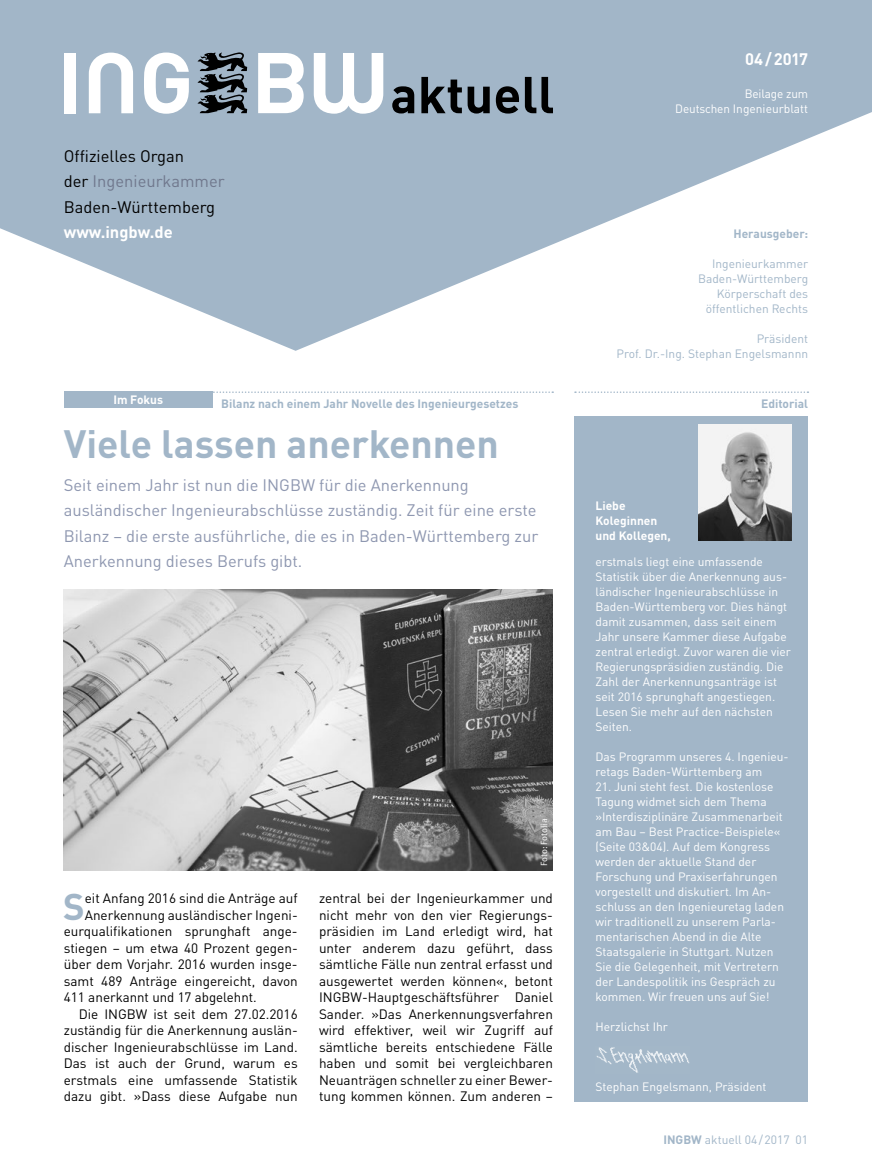
<style>
.page{position:relative;width:872px;height:1170px;background:#fff}
.page>*{position:absolute;margin:0;border:0;box-sizing:border-box;transform-origin:0 0}
.t1{font:700 51px "DINOT";color:#000}
.t2{font:700 39px "DINOT";color:#a2b6c8}
.t3{font:700 36.6px "DINOT";color:#a2b6c8}
.t4{font:16.5px/25.5px "DINOT";color:#8e97b0}
.t5{font:16.5px/25.5px "DINOT";color:#000}
.t6{font:700 16.5px "DINOT";color:#fff}
.t7{font:13.5px/16.5px "DINOT";color:#000;text-align:justify}
.t8{font:12px/15px "DINOT";color:#fff}
.t9{font:12px/15px "DINOT";color:#a2b6c8;text-align:right}
.t10{font:700 12px "DINOT";color:#a2b6c8}
.t11{font:700 12px/15px "DINOT";color:#fff}
.t12{font:9px "Meta OT Norm";letter-spacing:-.005em;color:#fff}
.s1{color:#70788d}
.s2{font-weight:700}
</style>
<div class="page">
<svg style="left:0;top:0;width:872px;height:351px;fill:#a2b6c8"></svg>
<div style="left:574px;top:416px;width:234px;height:685px;background:#a2b6c8"></div>
<img style="left:64px;top:589px;width:489px;height:281px">
<div style="left:64px;top:391px;width:149px;height:17px;background:#a2b6c8"></div>
<svg style="left:213px;top:391px;width:340px;height:2px"></svg>
<div style="left:64px;top:53px;width:12px;height:60px;background:#fff"></div>
<svg style="left:89px;top:53px;width:44px;height:60px"></svg>
<svg style="left:144px;top:52px;width:45px;height:62px"></svg>
<svg style="left:198px;top:52px;width:49px;height:61px;background:#4f5961"></svg>
<svg style="left:314px;top:53px;width:69px;height:61px"></svg>
<svg style="left:258px;top:53px;width:46px;height:60px"></svg>
<svg style="left:575px;top:391px;width:233px;height:2px"></svg>
<img style="left:698px;top:424px;width:93px;height:116px">
<img style="left:596px;top:1047px;width:93px;height:26px">
<h3 class="t5" style="left:64px;top:143px;width:162px">Offizielles Organ<br>der <span class="s1">Ingenieurkammer<br></span>Baden-Württemberg</h3>
<h3 class="t6" style="left:64px;top:221px;width:110px">www.ingbw.de</h3>
<h1 class="t1" style="left:390px;top:61px;width:166px">aktuell</h1>
<h3 class="t6" style="left:745px;top:48px;width:65px">04/2017</h3>
<p class="t8" style="left:675px;top:86px;width:134px;text-align:right">Beilage zum<br>Deutschen Ingenieurblatt</p>
<p class="t10" style="left:733px;top:226px;width:76px">Herausgeber:</p>
<p class="t9" style="left:698px;top:256px;width:112px">Ingenieurkammer<br>Baden-Württemberg<br>Körperschaft des öffentlichen Rechts</p>
<p class="t9" style="left:616px;top:331px;width:193px">Präsident<br>Prof. Dr.-Ing. Stephan Engelsmannn</p>
<p class="t11" style="left:113px;top:392px;width:51px">Im Fokus</p>
<p class="t10" style="left:761px;top:396px;width:49px">Editorial</p>
<p class="t10" style="left:221px;top:396px;width:299px">Bilanz nach einem Jahr Novelle des Ingenieurgesetzes</p>
<h2 class="t2" style="left:64px;top:418px;width:436px">Viele lassen anerkennen</h2>
<h3 class="t4" style="left:64px;top:471px;width:476px">Seit einem Jahr ist nun die INGBW für die Anerkennung ausländischer Ingenieurabschlüsse zuständig. Zeit für eine erste Bilanz – die erste ausführliche, die es in Baden-Württemberg zur Anerkennung dieses Berufs gibt.</h3>
<h3 class="t3" style="left:63px;top:882px;width:23px">S</h3>
<p class="t7" style="left:85px;top:889px;width:214px">eit Anfang 2016 sind die Anträge auf</p>
<p class="t7" style="left:85px;top:906px;width:214px">Anerkennung ausländischer Ingeni-</p>
<p class="t7" style="left:64px;top:922px;width:235px">eurqualifikationen sprunghaft ange-</p>
<p class="t7" style="left:64px;top:939px;width:235px">stiegen – um etwa 40 Prozent gegen-</p>
<p class="t7" style="left:64px;top:955px;width:235px">über dem Vorjahr. 2016 wurden insge-</p>
<p class="t7" style="left:64px;top:972px;width:235px">samt 489 Anträge eingereicht, davon</p>
<p class="t7" style="left:64px;top:988px;width:194px">411 anerkannt und 17 abgelehnt.</p>
<p class="t7" style="left:79px;top:1005px;width:220px">Die INGBW ist seit dem 27.02.2016</p>
<p class="t7" style="left:64px;top:1021px;width:235px">zuständig für die Anerkennung auslän-</p>
<p class="t7" style="left:64px;top:1038px;width:235px">discher Ingenieurabschlüsse im Land.</p>
<p class="t7" style="left:64px;top:1054px;width:235px">Das ist auch der Grund, warum es</p>
<p class="t7" style="left:64px;top:1071px;width:235px">erstmals eine umfassende Statistik</p>
<p class="t7" style="left:64px;top:1087px;width:235px">dazu gibt. »Dass diese Aufgabe nun</p>
<p class="t12" style="left:538px;top:865px;width:49px;rotate:-90deg">Foto: Fotolia</p>
<p class="t7" style="left:319px;top:889px;width:235px">zentral bei der Ingenieurkammer und nicht mehr von den vier Regierungs&shy;präsidien im Land erledigt wird, hat unter anderem dazu geführt, dass sämtliche Fälle nun zentral erfasst und ausgewertet werden können«, betont INGBW-Hauptgeschäftsführer Daniel Sander. »Das Anerkennungsverfahren wird effektiver, weil wir Zugriff auf sämtliche bereits entschiedene Fälle haben und somit bei vergleichbaren Neuanträgen schneller zu einer Bewer&shy;tung kommen können. Zum anderen –</p>
<p class="t11" style="left:595px;top:498px;width:77px">Liebe<br>Koleginnen und Kollegen,</p>
<p class="t8" style="left:595px;top:553px;width:197px">erstmals liegt eine umfassende<br>Statistik über die Anerkennung aus&shy;ländischer Ingenieurabschlüsse in<br>Baden-Württemberg vor. Dies hängt damit zusammen, dass seit einem<br>Jahr unsere Kammer diese Aufgabe zentral erledigt. Zuvor waren die vier<br>Regierungspräsidien zuständig. Die<br>Zahl der Anerkennungsanträge ist seit 2016 sprunghaft angestiegen.<br>Lesen Sie mehr auf den nächsten<br>Seiten.</p>
<p class="t8" style="left:595px;top:748px;width:195px">Das Programm unseres 4. Ingenieu&shy;retags Baden-Württemberg am</p>
<p class="t8" style="left:595px;top:778px;width:190px">21. Juni steht fest. Die kostenlose Tagung widmet sich dem Thema »Interdisziplinäre Zusammenarbeit am Bau – Best Practice-Beispiele« (Seite 03&amp;04). Auf dem Kongress werden der aktuelle Stand der Forschung und Praxiserfahrungen vorgestellt und diskutiert. Im An&shy;schluss an den Ingenieuretag laden wir traditionell zu unserem Parla&shy;mentarischen Abend in die Alte Staatsgalerie in Stuttgart. Nutzen Sie die Gelegenheit, mit Vertretern der Landespolitik ins Gespräch zu kommen. Wir freuen uns auf Sie!</p>
<p class="t8" style="left:595px;top:1018px;width:74px">Herzlichst Ihr</p>
<p class="t8" style="left:595px;top:1078px;width:172px">Stephan Engelsmann, Präsident</p>
<p class="t9" style="left:663px;top:1131px;width:146px"><span class="s2">INGBW</span> aktuell 04/2017 01</p>
</div>
